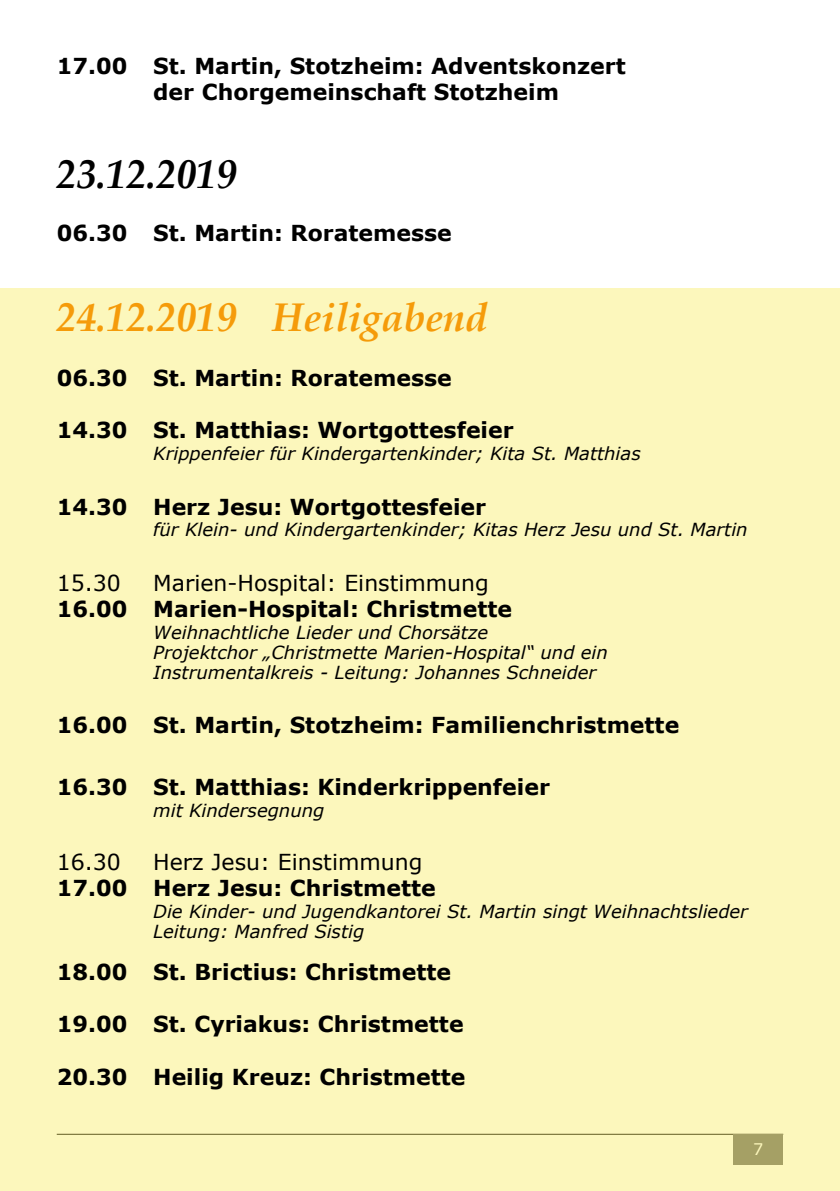
<style>
.page{position:relative;width:840px;height:1191px;background:#fff}
.page>*{position:absolute;margin:0;border:0;box-sizing:border-box;transform-origin:0 0}
.t1{font:italic 700 40px "Book Antiqua";color:#f59b0a}
.t2{font:italic 700 40px "Book Antiqua";color:#000}
.t3{font:700 22px/26.4px "Verdana";color:#000}
.t4{font:22px "Verdana";color:#000}
.t5{font:italic 18px/20px "Verdana";color:#000}
.t6{font:16px "Verdana";color:#fff}
</style>
<div class="page">
<div style="left:0;top:288px;width:839px;height:903px;background:#fcf7bc"></div>
<p class="t3" style="left:153px;top:52px;width:473px;text-indent:-96px">17.00 St. Martin, Stotzheim: Adventskonzert der Chorgemeinschaft Stotzheim</p>
<h1 class="t2" style="left:57px;top:147px;width:181px">23.12.2019</h1>
<p class="t3" style="left:57px;top:219px;width:396px">06.30 St. Martin: Roratemesse</p>
<h1 class="t1" style="left:57px;top:290px;width:432px">24.12.2019 Heiligabend</h1>
<p class="t3" style="left:57px;top:364px;width:396px">06.30 St. Martin: Roratemesse</p>
<p class="t3" style="left:57px;top:417px;width:458px">14.30 St. Matthias: Wortgottesfeier</p>
<p class="t5" style="left:153px;top:443px;width:489px">Krippenfeier für Kindergartenkinder; Kita St. Matthias</p>
<p class="t3" style="left:57px;top:493px;width:430px">14.30 Herz Jesu: Wortgottesfeier</p>
<p class="t5" style="left:153px;top:519px;width:595px">für Klein- und Kindergartenkinder; Kitas Herz Jesu und St. Martin</p>
<p class="t4" style="left:57px;top:567px;width:65px">15.30</p>
<p class="t4" style="left:153px;top:567px;width:337px">Marien-Hospital: Einstimmung</p>
<p class="t3" style="left:57px;top:595px;width:457px">16.00 Marien-Hospital: Christmette</p>
<p class="t5" style="left:153px;top:622px;width:456px">Weihnachtliche Lieder und Chorsätze<br>Projektchor „Christmette Marien-Hospital“ und ein<br>Instrumentalkreis - Leitung: Johannes Schneider</p>
<p class="t3" style="left:57px;top:711px;width:623px">16.00 St. Martin, Stotzheim: Familienchristmette</p>
<p class="t3" style="left:57px;top:773px;width:494px">16.30 St. Matthias: Kinderkrippenfeier</p>
<p class="t5" style="left:153px;top:800px;width:172px">mit Kindersegnung</p>
<p class="t4" style="left:57px;top:846px;width:65px">16.30</p>
<p class="t4" style="left:153px;top:846px;width:270px">Herz Jesu: Einstimmung</p>
<p class="t3" style="left:57px;top:874px;width:380px">17.00 Herz Jesu: Christmette</p>
<p class="t5" style="left:153px;top:901px;width:596px">Die Kinder- und Jugendkantorei St. Martin singt Weihnachtslieder<br>Leitung: Manfred Sistig</p>
<p class="t3" style="left:57px;top:958px;width:395px">18.00 St. Brictius: Christmette</p>
<p class="t3" style="left:57px;top:1010px;width:408px">19.00 St. Cyriakus: Christmette</p>
<p class="t3" style="left:57px;top:1063px;width:410px">20.30 Heilig Kreuz: Christmette</p>
<p class="t6" style="left:752px;top:1137px;width:12px">7</p>
</div>
